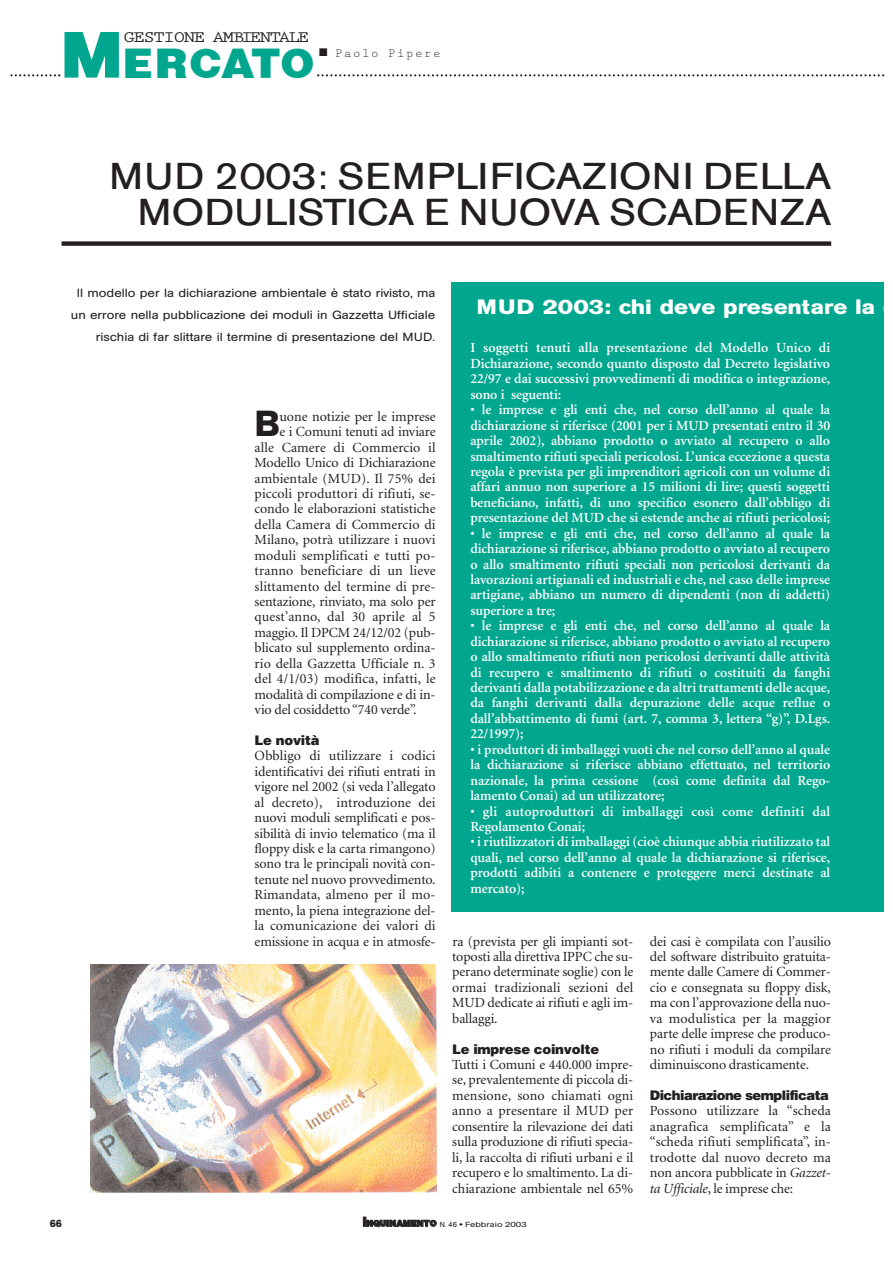
<style>
.page{position:relative;width:893px;height:1263px;background:#fff}
.page>*{position:absolute;margin:0;border:0;box-sizing:border-box;transform-origin:0 0}
.t1{font:900 42.6px "Ultra";letter-spacing:-.045em;color:#00a78e;scale:1.06 1}
.t2{font:37.05px/35.2px "AG Old Face";letter-spacing:.02em;color:#231f20;text-align:right;scale:1.11 1}
.t3{font:700 35.85px "AG Old Face";color:#231f20}
.t4{font:700 20.55px "AG Old Face";color:#fff;scale:1.2 1}
.t5{font:700 16.2px "Prestige Elite";letter-spacing:-.07em;color:#231f20;scale:1.18 1}
.t6{font:600 13.95px/15.5px "Minion";letter-spacing:-.005em;color:#fff;text-align:justify}
.t7{font:13.95px/15.5px "Minion";letter-spacing:-.01em;color:#231f20;text-align:justify}
.t8{font:13.95px "Minion";letter-spacing:.01em;color:#231f20}
.t9{font:600 13.95px/15.5px "Minion";letter-spacing:.015em;color:#fff}
.t10{font:900 13.2px "Helvetica";letter-spacing:-.015em;color:#231f20}
.t11{font:900 13.2px "Helvetica";letter-spacing:-.04em;color:#231f20}
.t12{font:12.45px "Prestige Elite";letter-spacing:.12em;color:#231f20}
.t13{font:11.7px/22px "AG Book Rounded";color:#231f20;text-align:right;scale:1.13 1}
.t14{font:700 10.35px "AG Book Rounded";color:#231f20}
.t15{font:7.35px "AG Book Rounded";color:#231f20}
.s1{font-size:66.15px}
.s2{font-style:italic}
.s3{font-family:"Ultra";font-weight:900;font-size:13.2px}
.s4{font-family:"Ultra";font-weight:900;font-size:8.85px}
.s5{font-weight:700}
</style>
<div class="page">
<svg style="left:10px;top:74px;width:50px;height:2px"></svg>
<svg style="left:317px;top:74px;width:567px;height:2px"></svg>
<div style="left:62px;top:241px;width:769px;height:5px;background:#231f20"></div>
<div style="left:817px;top:282px;width:67px;height:629px;background:#00a78e"></div>
<div style="left:451px;top:282px;width:393px;height:630px;background:#00a78e"></div>
<img style="left:90px;top:964px;width:346px;height:229px">
<p class="t5" style="left:123px;top:31px;width:159px">GESTIONE AMBIENTALE</p>
<h1 class="t1" style="left:64px;top:48px;width:239px"><span class="s1">M</span>ERCATO</h1>
<p class="t12" style="left:319px;top:49px;width:123px">■ Paolo Pipere</p>
<h2 class="t2" style="left:109px;top:163px;width:651px">MUD 2003: SEMPLIFICAZIONI DELLA<br>MODULISTICA E NUOVA SCADENZA</h2>
<p class="t13" style="left:71px;top:283px;width:324px">Il modello per la dichiarazione ambientale è stato rivisto, ma un errore nella pubblicazione dei moduli in Gazzetta Ufficiale rischia di far slittare il termine di presentazione del MUD.</p>
<h3 class="t4" style="left:476px;top:300px;width:352px">MUD 2003: chi deve presentare la d</h3>
<p class="t6" style="left:470px;top:341px;width:361px">I soggetti tenuti alla presentazione del Modello Unico di Dichiarazione, secondo quanto disposto dal Decreto legislativo 22/97 e dai successivi provvedimenti di modifica o integrazione, sono i seguenti:</p>
<p class="t6" style="left:470px;top:403px;width:361px">• le imprese e gli enti che, nel corso dell’anno al quale la dichiarazione si riferisce (2001 per i MUD presentati entro il 30 aprile 2002), abbiano prodotto o avviato al recupero o allo smaltimento rifiuti speciali pericolosi. L’unica eccezione a questa regola è prevista per gli imprenditori agricoli con un volume di affari annuo non superiore a 15 milioni di lire; questi soggetti beneficiano, infatti, di uno specifico esonero dall’obbligo di presentazione del MUD che si estende anche ai rifiuti pericolosi;</p>
<p class="t6" style="left:470px;top:527px;width:361px">• le imprese e gli enti che, nel corso dell’anno al quale la dichiarazione si riferisce, abbiano prodotto o avviato al recupero o allo smaltimento rifiuti speciali non pericolosi derivanti da lavorazioni artigianali ed industriali e che, nel caso delle imprese artigiane, abbiano un numero di dipendenti (non di addetti) superiore a tre;</p>
<p class="t6" style="left:470px;top:619px;width:361px">• le imprese e gli enti che, nel corso dell’anno al quale la dichiarazione si riferisce, abbiano prodotto o avviato al recupero o allo smaltimento rifiuti non pericolosi derivanti dalle attività di recupero e smaltimento di rifiuti o costituiti da fanghi derivanti dalla potabilizzazione e da altri trattamenti delle acque, da fanghi derivanti dalla depurazione delle acque reflue o dall’abbattimento di fumi (art. 7, comma 3, lettera “g)”, D.Lgs.<br>22/1997);</p>
<p class="t6" style="left:470px;top:743px;width:361px">• i produttori di imballaggi vuoti che nel corso dell’anno al quale la dichiarazione si riferisce abbiano effettuato, nel territorio nazionale, la prima cessione (così come definita dal Rego&shy;lamento Conai) ad un utilizzatore;</p>
<p class="t9" style="left:470px;top:805px;width:361px">• gli autoproduttori di imballaggi così come definiti dal<br>Regolamento Conai;</p>
<p class="t6" style="left:470px;top:835px;width:361px">• i riutilizzatori di imballaggi (cioè chiunque abbia riutilizzato tal quali, nel corso dell’anno al quale la dichiarazione si riferisce, prodotti adibiti a contenere e proteggere merci destinate al mercato);</p>
<h3 class="t3" style="left:254px;top:411px;width:27px">B</h3>
<p class="t7" style="left:279px;top:410px;width:158px">uone notizie per le imprese</p>
<p class="t7" style="left:279px;top:425px;width:158px">e i Comuni tenuti ad inviare</p>
<p class="t8" style="left:254px;top:442px;width:182px">alle Camere di Commercio il</p>
<p class="t7" style="left:254px;top:456px;width:182px">Modello Unico di Dichiarazione</p>
<p class="t8" style="left:254px;top:473px;width:182px">ambientale (MUD). Il 75% dei</p>
<p class="t8" style="left:254px;top:488px;width:182px">piccoli produttori di rifiuti, se-</p>
<p class="t7" style="left:254px;top:502px;width:182px">condo le elaborazioni statistiche</p>
<p class="t8" style="left:254px;top:519px;width:182px">della Camera di Commercio di</p>
<p class="t7" style="left:254px;top:533px;width:182px">Milano, potrà utilizzare i nuovi</p>
<p class="t8" style="left:254px;top:550px;width:182px">moduli semplificati e tutti po-</p>
<p class="t8" style="left:254px;top:565px;width:182px">tranno beneficiare di un lieve</p>
<p class="t8" style="left:254px;top:581px;width:182px">slittamento del termine di pre-</p>
<p class="t7" style="left:254px;top:595px;width:182px">sentazione, rinviato, ma solo per</p>
<p class="t8" style="left:254px;top:612px;width:182px">quest’anno, dal 30 aprile al 5</p>
<p class="t7" style="left:254px;top:626px;width:182px">maggio. Il DPCM 24/12/02 (pub-</p>
<p class="t7" style="left:254px;top:641px;width:182px">blicato sul supplemento ordina-</p>
<p class="t7" style="left:254px;top:657px;width:182px">rio della Gazzetta Ufficiale n. 3</p>
<p class="t8" style="left:254px;top:673px;width:182px">del 4/1/03) modifica, infatti, le</p>
<p class="t7" style="left:254px;top:688px;width:182px">modalità di compilazione e di in-</p>
<p class="t7" style="left:254px;top:703px;width:163px">vio del cosiddetto “740 verde”.</p>
<p class="t10" style="left:254px;top:735px;width:67px">Le novità</p>
<p class="t8" style="left:254px;top:750px;width:182px">Obbligo di utilizzare i codici</p>
<p class="t7" style="left:254px;top:765px;width:182px">identificativi dei rifiuti entrati in</p>
<p class="t7" style="left:254px;top:780px;width:182px">vigore nel 2002 (si veda l’allegato</p>
<p class="t8" style="left:254px;top:797px;width:182px">al decreto), introduzione dei</p>
<p class="t7" style="left:254px;top:811px;width:182px">nuovi moduli semplificati e pos-</p>
<p class="t7" style="left:254px;top:827px;width:182px">sibilità di invio telematico (ma il</p>
<p class="t7" style="left:254px;top:842px;width:182px">floppy disk e la carta rimangono)</p>
<p class="t7" style="left:254px;top:857px;width:182px">sono tra le principali novità con-</p>
<p class="t7" style="left:254px;top:873px;width:182px">tenute nel nuovo provvedimento.</p>
<p class="t8" style="left:254px;top:889px;width:182px">Rimandata, almeno per il mo-</p>
<p class="t7" style="left:254px;top:904px;width:182px">mento, la piena integrazione del-</p>
<p class="t8" style="left:254px;top:920px;width:182px">la comunicazione dei valori di</p>
<p class="t7" style="left:254px;top:935px;width:380px">emissione in acqua e in atmosfe- ra (prevista per gli impianti sot-</p>
<p class="t7" style="left:452px;top:950px;width:182px">toposti alla direttiva IPPC che su-</p>
<p class="t7" style="left:452px;top:965px;width:182px">perano determinate soglie) con le</p>
<p class="t8" style="left:452px;top:982px;width:182px">ormai tradizionali sezioni del</p>
<p class="t7" style="left:452px;top:996px;width:182px">MUD dedicate ai rifiuti e agli im-</p>
<p class="t7" style="left:452px;top:1012px;width:47px">ballaggi.</p>
<p class="t10" style="left:452px;top:1044px;width:148px">Le imprese coinvolte</p>
<p class="t7" style="left:452px;top:1058px;width:182px">Tutti i Comuni e 440.000 impre&shy;se, prevalentemente di piccola di&shy;mensione, sono chiamati ogni anno a presentare il MUD per consentire la rilevazione dei dati sulla produzione di rifiuti specia&shy;li, la raccolta di rifiuti urbani e il recupero e lo smaltimento. La di&shy;chiarazione ambientale nel 65%</p>
<p class="t7" style="left:650px;top:935px;width:182px">dei casi è compilata con l’ausilio del software distribuito gratuita&shy;mente dalle Camere di Commer&shy;cio e consegnata su floppy disk, ma con l’approvazione della nuo&shy;va modulistica per la maggior parte delle imprese che produco&shy;no rifiuti i moduli da compilare diminuiscono drasticamente.</p>
<p class="t11" style="left:650px;top:1090px;width:180px">Dichiarazione semplificata</p>
<p class="t7" style="left:650px;top:1104px;width:182px">Possono utilizzare la “scheda anagrafica semplificata” e la “scheda rifiuti semplificata”, in&shy;trodotte dal nuovo decreto ma non ancora pubblicate in <span class="s2">Gazzet&shy;ta Ufficiale</span>, le imprese che:</p>
<p class="t14" style="left:50px;top:1219px;width:14px">66</p>
<p class="t15" style="left:363px;top:1221px;width:165px"><span class="s3">I</span><span class="s4">NQUINAMENTO</span> N. 46 <span class="s5">•</span> Febbraio 2003</p>
</div>
